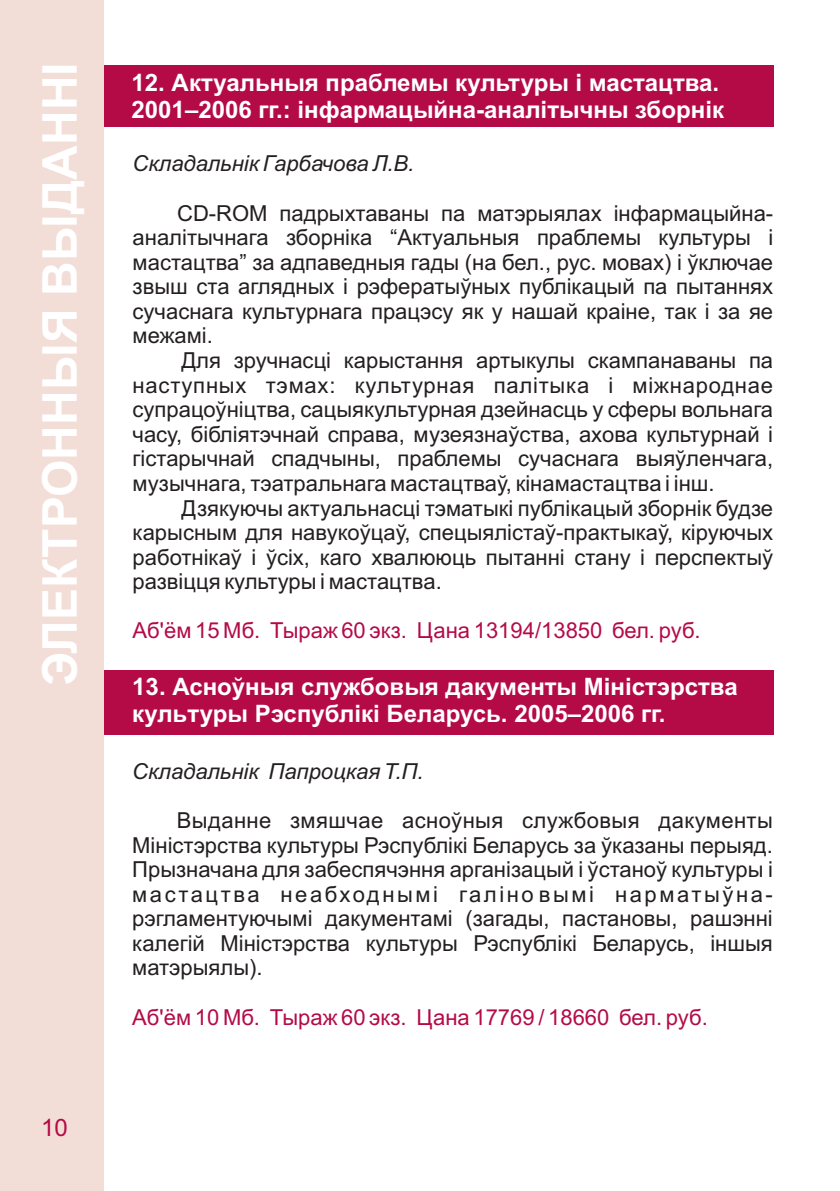
<style>
.page{position:relative;width:840px;height:1191px;background:#fff}
.page>*{position:absolute;margin:0;border:0;box-sizing:border-box;transform-origin:0 0}
.t1{font:700 48px "Arial";color:#fff}
.t2{font:700 24px/26.8px "Arial";color:#fff}
.t3{font:24px "Arial";color:#b40b47}
.t4{font:22px/24.6px "Arial";color:#231f20;text-align:justify}
.t5{font:22px "Arial";color:#b40b47}
.t6{font:italic 22px "Arial";color:#231f20}
</style>
<div class="page">
<div style="left:0;top:0;width:103px;height:1191px;background:#f3ddd7"></div>
<div style="left:104px;top:66px;width:668px;height:61px;background:#b40b47"></div>
<div style="left:104px;top:669px;width:668px;height:65px;background:#b40b47"></div>
<h1 class="t1" style="left:42px;top:686px;width:625px;rotate:-90deg">ЭЛЕКТРОННЫЯ ВЫДАННІ</h1>
<p class="t3" style="left:41px;top:1118px;width:28px">10</p>
<p class="t2" style="left:131px;top:71px;width:593px">12. Актуальныя праблемы культуры і мастацтва.<br>2001–2006 гг.: інфармацыйна-аналітычны зборнік</p>
<p class="t6" style="left:132px;top:155px;width:283px">Складальнік Гарбачова Л.В.</p>
<p class="t4" style="left:132px;top:202px;width:641px;text-indent:44px">CD-ROM падрыхтаваны па матэрыялах інфармацыйна&shy;аналітычнага зборніка “Актуальныя праблемы культуры і мастацтва” за адпаведныя гады (на бел., рус. мовах) і ўключае звыш ста аглядных і рэфератыўных публікацый па пытаннях сучаснага культурнага працэсу як у нашай краіне, так і за яе межамі.</p>
<p class="t4" style="left:132px;top:350px;width:641px;text-indent:49px">Для зручнасці карыстання артыкулы скампанаваны па наступных тэмах: культурная палітыка і міжнароднае супрацоўніцтва, сацыякультурная дзейнасць у сферы вольнага часу, бібліятэчнай справа, музеязнаўства, ахова культурнай і гістарычнай спадчыны, праблемы сучаснага выяўленчага, музычнага, тэатральнага мастацтваў, кінамастацтва і інш.</p>
<p class="t4" style="left:132px;top:497px;width:641px;text-indent:49px">Дзякуючы актуальнасці тэматыкі публікацый зборнік будзе карысным для навукоўцаў, спецыялістаў-практыкаў, кіруючых работнікаў і ўсіх, каго хвалююць пытанні стану і перспектыў развіцця культуры і мастацтва.</p>
<p class="t5" style="left:132px;top:622px;width:569px">Аб'ём 15 Мб. Тыраж 60 экз. Цана 13194/13850 бел. руб.</p>
<p class="t2" style="left:132px;top:675px;width:606px">13. Асноўныя службовыя дакументы Міністэрства культуры Рэспублікі Беларусь. 2005–2006 гг.</p>
<p class="t6" style="left:132px;top:762px;width:293px">Складальнік Папроцкая Т.П.</p>
<p class="t4" style="left:132px;top:810px;width:641px;text-indent:45px">Выданне змяшчае асноўныя службовыя дакументы Міністэрства культуры Рэспублікі Беларусь за ўказаны перыяд.<br>Прызначана для забеспячэння арганізацый і ўстаноў культуры і мастацтва неабходнымі галіно вымі нарматыўна&shy;рэгламентуючымі дакументамі (загады, пастановы, рашэнні калегій Міністэрства культуры Рэспублікі Беларусь, іншыя матэрыялы).</p>
<p class="t5" style="left:132px;top:1008px;width:576px">Аб'ём 10 Мб. Тыраж 60 экз. Цана 17769 / 18660 бел. руб.</p>
</div>
